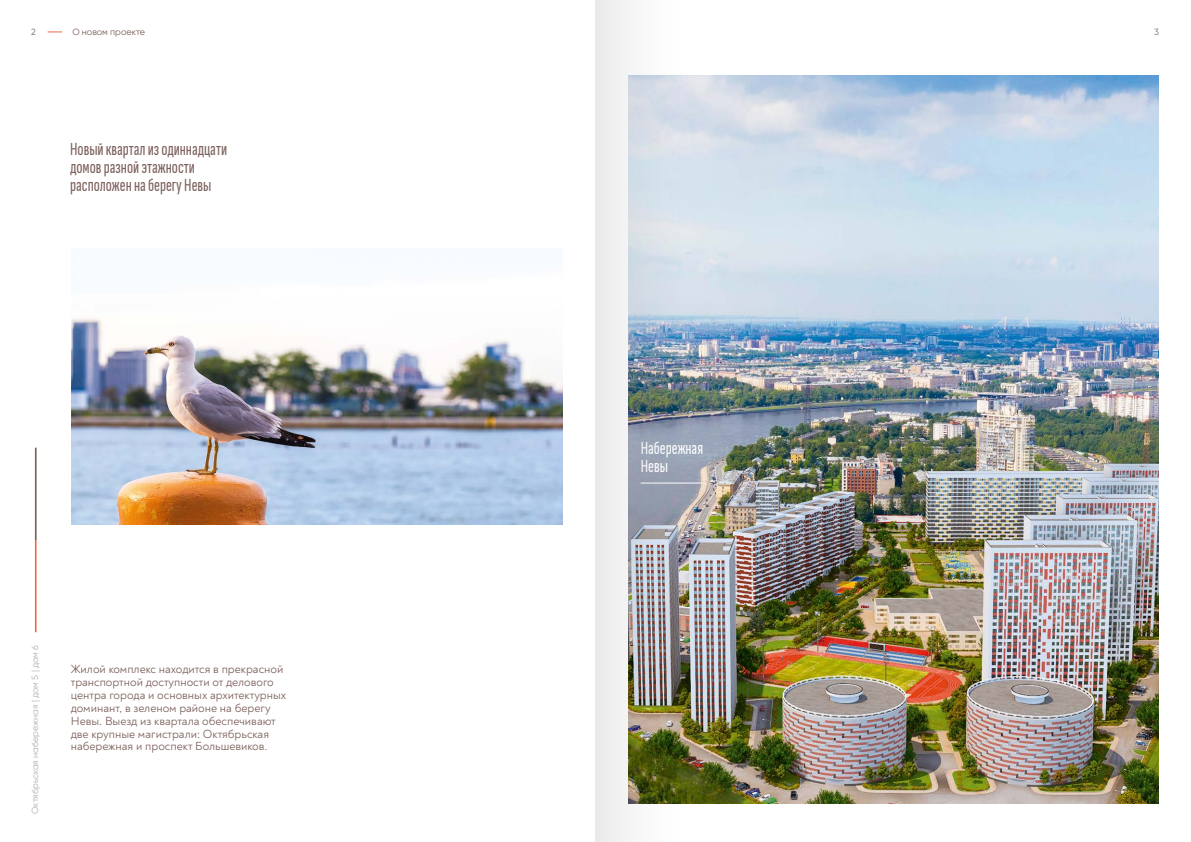
<style>
.page{position:relative;width:1191px;height:842px;background:#fff}
.page>*{position:absolute;margin:0;border:0;box-sizing:border-box;transform-origin:0 0}
.t1{font:18px/18px "Attractive Extra Cond";color:#7b5f5a}
.t2{font:18px/18px "Attractive Extra Cond";color:#fff}
.t3{font:12px/13px "Noah";color:#7b5f5a}
.t4{font:9px "Gilroy";color:#b1b2b3}
.t5{font:9px "Gilroy";color:#7b5f5a}
.t6{font:9px "Gilroy";color:#6e6e6e}
</style>
<div class="page">
<img style="left:684px;top:75px;width:474px;height:729px">
<hr style="left:640px;top:483px;width:62px;height:1px;background:#fff">
<img style="left:71px;top:318px;width:492px;height:207px">
<svg style="left:48px;top:32px;width:14px;height:1px"></svg>
<hr style="left:35px;top:540px;width:2px;height:92px;background:#ed6b4a">
<hr style="left:35px;top:448px;width:2px;height:92px;background:#7b5f5a">
<img style="left:595px;top:0;width:89px;height:842px">
<p class="t6" style="left:31px;top:26px;width:6px">2</p>
<p class="t5" style="left:72px;top:26px;width:74px">О новом проекте</p>
<p class="t6" style="left:1154px;top:26px;width:6px">3</p>
<h1 class="t1" style="left:70px;top:140px;width:158px">Новый квартал из одиннадцати домов разной этажности расположен на берегу Невы</h1>
<p class="t4" style="left:30px;top:814px;width:171px;rotate:-90deg">Октябрьская набережная | дом 5 | дом 6</p>
<p class="t3" style="left:71px;top:662px;width:217px">Жилой комплекс находится в прекрасной транспортной доступности от делового центра города и основных архитектурных доминант, в зеленом районе на берегу Невы. Выезд из квартала обеспечивают две крупные магистрали: Октябрьская набережная и проспект Большевиков.</p>
<h1 class="t2" style="left:640px;top:439px;width:64px">Набережная<br>Невы</h1>
</div>
